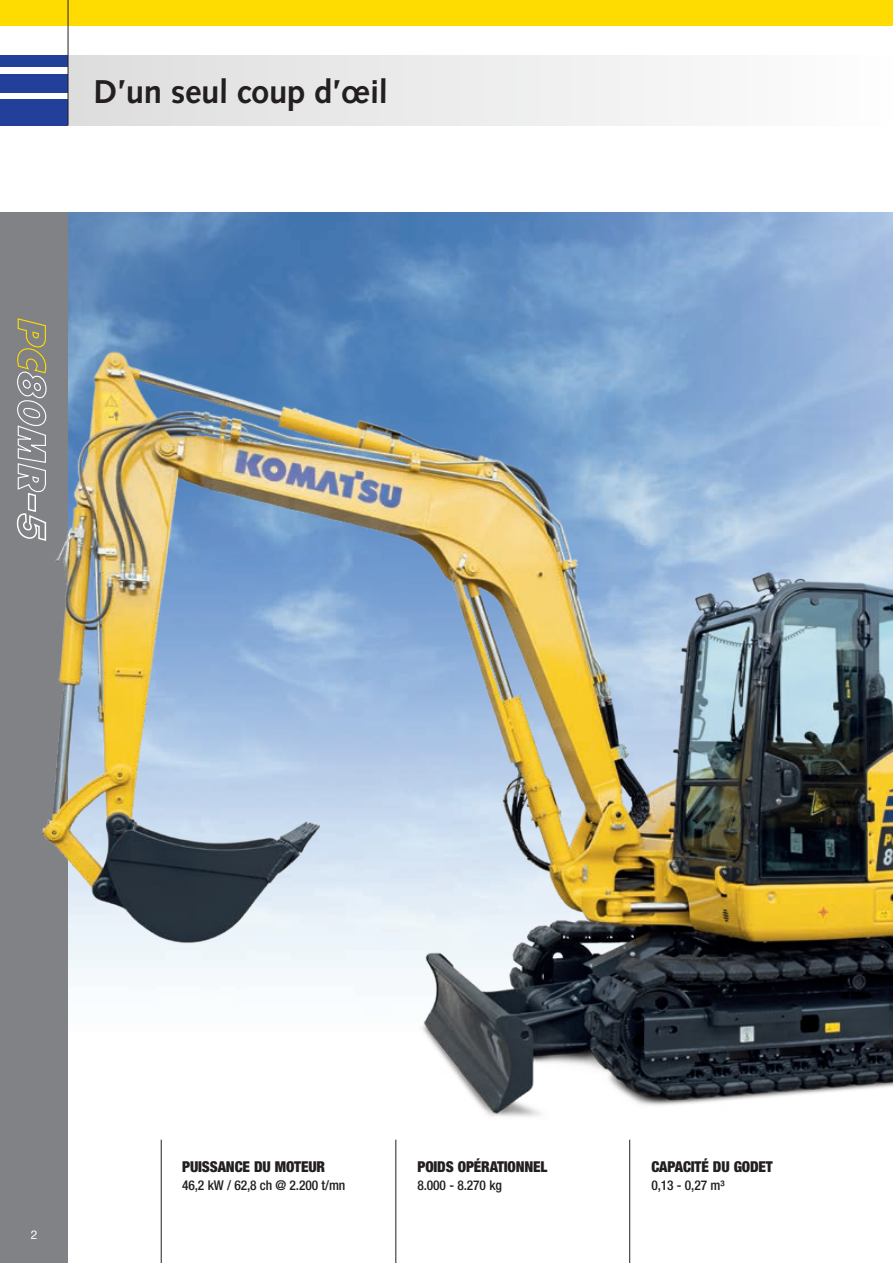
<style>
.page{position:relative;width:893px;height:1263px;background:#fff}
.page>*{position:absolute;margin:0;border:0;box-sizing:border-box;transform-origin:0 0}
.t1{font:700 33px "Syntax LTCE";letter-spacing:-.01em;color:#231f20}
.t2{font:900 condensed 15px "Helvetica Neue LT Pro";letter-spacing:-.01em;color:#231f20}
.t3{font:500 condensed 13.5px "Helvetica Neue LT Pro";letter-spacing:-.01em;color:#231f20}
.t4{font:12px "Helvetica Neue LT Pro";color:#fff}
</style>
<div class="page">
<img style="left:68px;top:213px;width:825px;height:996px">
<div style="left:0;top:213px;width:68px;height:1050px;background:#808285"></div>
<div style="left:0;top:99px;width:68px;height:26px;background:#223f99"></div>
<div style="left:0;top:74px;width:68px;height:18px;background:#223f99"></div>
<div style="left:0;top:55px;width:68px;height:12px;background:#223f99"></div>
<div style="left:0;top:0;width:893px;height:26px;background:#ffdc01"></div>
<div style="left:68px;top:55px;width:825px;height:70px;background:linear-gradient(to right,#ddddde,#fdfdfe)"></div>
<hr style="left:68px;top:0;width:1px;height:125px;background:#231f20">
<img style="left:42px;top:347px;width:851px;height:808px">
<svg style="left:16px;top:318px;width:31px;height:224px"></svg>
<hr style="left:395px;top:1140px;width:1px;height:123px;background:#231f20">
<hr style="left:161px;top:1140px;width:1px;height:123px;background:#231f20">
<hr style="left:629px;top:1140px;width:1px;height:123px;background:#231f20">
<h1 class="t1" style="left:94px;top:73px;width:296px">D’un seul coup d’œil</h1>
<p class="t4" style="left:31px;top:1227px;width:8px">2</p>
<p class="t2" style="left:182px;top:1157px;width:145px">PUISSANCE DU MOTEUR</p>
<p class="t3" style="left:182px;top:1177px;width:165px">46,2 kW / 62,8 ch @ 2.200 t/mn</p>
<p class="t2" style="left:417px;top:1157px;width:132px">POIDS OPÉRATIONNEL</p>
<p class="t3" style="left:417px;top:1177px;width:86px">8.000 - 8.270 kg</p>
<p class="t2" style="left:651px;top:1157px;width:123px">CAPACITÉ DU GODET</p>
<p class="t3" style="left:651px;top:1177px;width:75px">0,13 - 0,27 m³</p>
</div>
